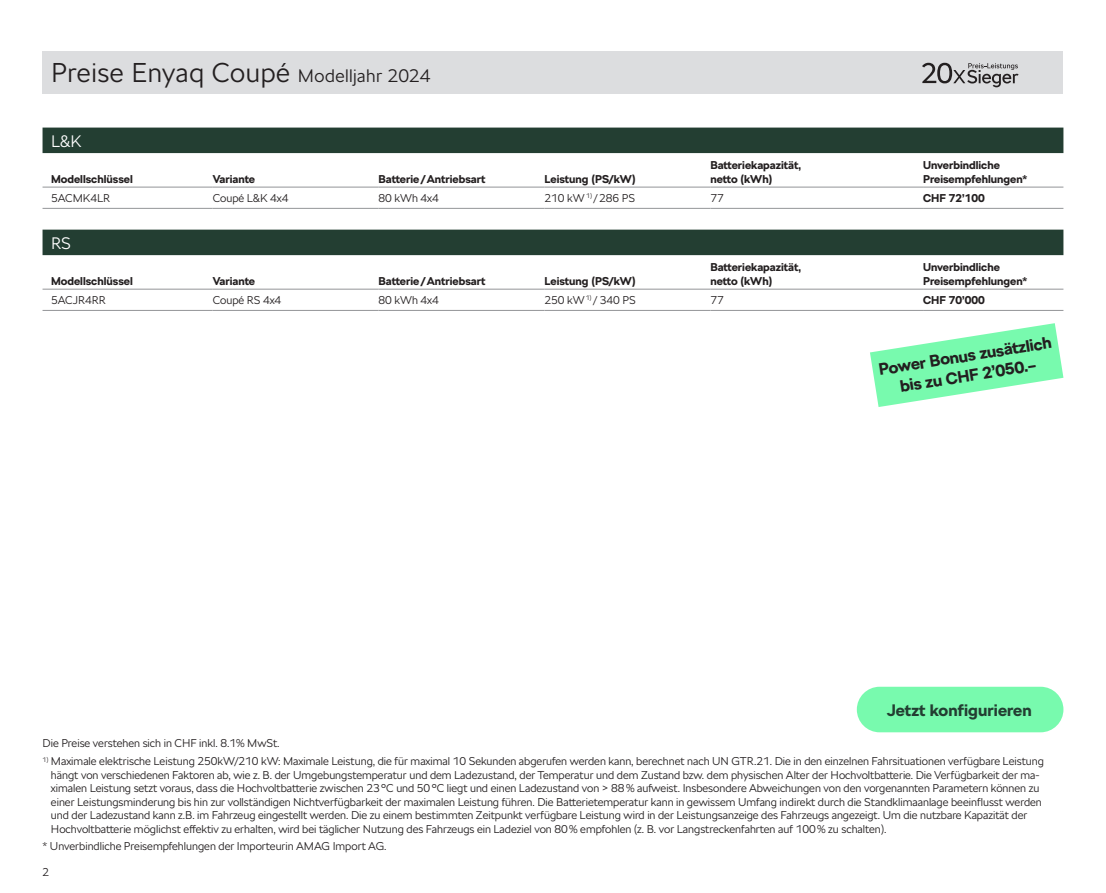
<style>
.page{position:relative;width:1106px;height:893px;background:#fff}
.page>*{position:absolute;margin:0;border:0;box-sizing:border-box;transform-origin:0 0}
.t1{font:300 27px "SKODA Next";letter-spacing:.02em;color:#231f20}
.t2{font:700 16.5px/19.8px "SKODA Next";color:#231f20;text-align:center}
.t3{font:700 16.5px "SKODA Next";letter-spacing:.005em;color:#233e32}
.t4{font:300 16.5px "SKODA Next";color:#fff}
.t5{font:300 11.25px/13.5px "SKODA Next";color:#231f20}
.t6{font:700 11.25px/13.5px "SKODA Next";color:#231f20}
.s1{font-size:18px}
</style>
<div class="page">
<div style="left:43px;top:51px;width:1020px;height:43px;background:#dcdddf"></div>
<div style="left:856px;top:687px;width:207px;height:45px;background:#78faae;border-radius:23px"></div>
<svg style="left:43px;top:128px;width:1020px;height:127px"></svg>
<hr style="left:43px;top:187px;width:170px;height:1px;background:#939598">
<hr style="left:213px;top:187px;width:165px;height:1px;background:#939598">
<hr style="left:378px;top:187px;width:166px;height:1px;background:#939598">
<hr style="left:544px;top:187px;width:166px;height:1px;background:#939598">
<hr style="left:710px;top:187px;width:213px;height:1px;background:#939598">
<hr style="left:923px;top:187px;width:140px;height:1px;background:#939598">
<hr style="left:43px;top:289px;width:170px;height:1px;background:#939598">
<hr style="left:213px;top:289px;width:165px;height:1px;background:#939598">
<hr style="left:378px;top:289px;width:166px;height:1px;background:#939598">
<hr style="left:544px;top:289px;width:166px;height:1px;background:#939598">
<hr style="left:710px;top:289px;width:213px;height:1px;background:#939598">
<hr style="left:923px;top:289px;width:140px;height:1px;background:#939598">
<hr style="left:43px;top:310px;width:170px;height:1px;background:#939598">
<hr style="left:213px;top:310px;width:165px;height:1px;background:#939598">
<hr style="left:378px;top:310px;width:166px;height:1px;background:#939598">
<hr style="left:544px;top:310px;width:166px;height:1px;background:#939598">
<hr style="left:710px;top:310px;width:213px;height:1px;background:#939598">
<hr style="left:923px;top:310px;width:140px;height:1px;background:#939598">
<hr style="left:43px;top:208px;width:170px;height:1px;background:#939598">
<hr style="left:213px;top:208px;width:165px;height:1px;background:#939598">
<hr style="left:378px;top:208px;width:166px;height:1px;background:#939598">
<hr style="left:544px;top:208px;width:166px;height:1px;background:#939598">
<hr style="left:710px;top:208px;width:213px;height:1px;background:#939598">
<hr style="left:923px;top:208px;width:140px;height:1px;background:#939598">
<svg style="left:922px;top:63px;width:96px;height:24px"></svg>
<svg style="left:870px;top:323px;width:193px;height:84px"></svg>
<h1 class="t1" style="left:51px;top:55px;width:381px">Preise Enyaq Coupé <span class="s1">Modelljahr 2024</span></h1>
<h2 class="t4" style="left:51px;top:130px;width:32px">L&amp;K</h2>
<p class="t6" style="left:51px;top:172px;width:83px">Modellschlüssel</p>
<p class="t6" style="left:213px;top:172px;width:44px">Variante</p>
<p class="t6" style="left:378px;top:172px;width:109px">Batterie/Antriebsart</p>
<p class="t6" style="left:544px;top:172px;width:93px">Leistung (PS/kW)</p>
<p class="t6" style="left:710px;top:159px;width:92px">Batteriekapazität, netto (kWh)</p>
<p class="t6" style="left:923px;top:159px;width:106px">Unverbindliche<br>Preisempfehlungen*</p>
<p class="t5" style="left:51px;top:191px;width:61px">5ACMK4LR</p>
<p class="t5" style="left:213px;top:191px;width:77px">Coupé L&amp;K 4x4</p>
<p class="t5" style="left:378px;top:191px;width:62px">80 kWh 4x4</p>
<p class="t5" style="left:544px;top:191px;width:92px">210 kW <sup>1)</sup> /286 PS</p>
<p class="t5" style="left:710px;top:191px;width:15px">77</p>
<p class="t6" style="left:923px;top:191px;width:63px">CHF 72’100</p>
<h2 class="t4" style="left:51px;top:232px;width:21px">RS</h2>
<p class="t6" style="left:51px;top:274px;width:83px">Modellschlüssel</p>
<p class="t6" style="left:213px;top:274px;width:44px">Variante</p>
<p class="t6" style="left:378px;top:274px;width:109px">Batterie/Antriebsart</p>
<p class="t6" style="left:544px;top:274px;width:93px">Leistung (PS/kW)</p>
<p class="t6" style="left:710px;top:261px;width:92px">Batteriekapazität, netto (kWh)</p>
<p class="t6" style="left:923px;top:261px;width:106px">Unverbindliche<br>Preisempfehlungen*</p>
<p class="t5" style="left:51px;top:293px;width:56px">5ACJR4RR</p>
<p class="t5" style="left:213px;top:293px;width:70px">Coupé RS 4x4</p>
<p class="t5" style="left:378px;top:293px;width:62px">80 kWh 4x4</p>
<p class="t5" style="left:544px;top:293px;width:93px">250 kW <sup>1)</sup> / 340 PS</p>
<p class="t5" style="left:710px;top:293px;width:15px">77</p>
<p class="t6" style="left:923px;top:293px;width:63px">CHF 70’000</p>
<h2 class="t2" style="left:877px;top:360px;width:176px;rotate:-9deg">Power Bonus zusätzlich bis zu CHF 2’050.–</h2>
<h2 class="t3" style="left:886px;top:699px;width:147px">Jetzt konfigurieren</h2>
<p class="t5" style="left:43px;top:737px;width:239px">Die Preise verstehen sich in CHF inkl. 8.1% MwSt.</p>
<p class="t5" style="left:51px;top:755px;width:994px;text-indent:-8px"><sup>1)</sup> Maximale elektrische Leistung 250kW/210 kW: Maximale Leistung, die für maximal 10 Sekunden abgerufen werden kann, berechnet nach UN GTR.21. Die in den einzelnen Fahrsituationen verfügbare Leistung hängt von verschiedenen Faktoren ab, wie z. B. der Umgebungstemperatur und dem Ladezustand, der Temperatur und dem Zustand bzw. dem physischen Alter der Hochvoltbatterie. Die Verfügbarkeit der ma&shy;ximalen Leistung setzt voraus, dass die Hochvoltbatterie zwischen 23°C und 50°C liegt und einen Ladezustand von &gt; 88% aufweist. Insbesondere Abweichungen von den vorgenannten Parametern können zu einer Leistungsminderung bis hin zur vollständigen Nichtverfügbarkeit der maximalen Leistung führen. Die Batterietemperatur kann in gewissem Umfang indirekt durch die Standklimaanlage beeinflusst werden und der Ladezustand kann z.B. im Fahrzeug eingestellt werden. Die zu einem bestimmten Zeitpunkt verfügbare Leistung wird in der Leistungsanzeige des Fahrzeugs angezeigt. Um die nutzbare Kapazität der Hochvoltbatterie möglichst effektiv zu erhalten, wird bei täglicher Nutzung des Fahrzeugs ein Ladeziel von 80% empfohlen (z. B. vor Langstreckenfahrten auf 100% zu schalten).</p>
<p class="t5" style="left:43px;top:840px;width:345px">* Unverbindliche Preisempfehlungen der Importeurin AMAG Import AG.</p>
<p class="t5" style="left:43px;top:865px;width:8px">2</p>
</div>
